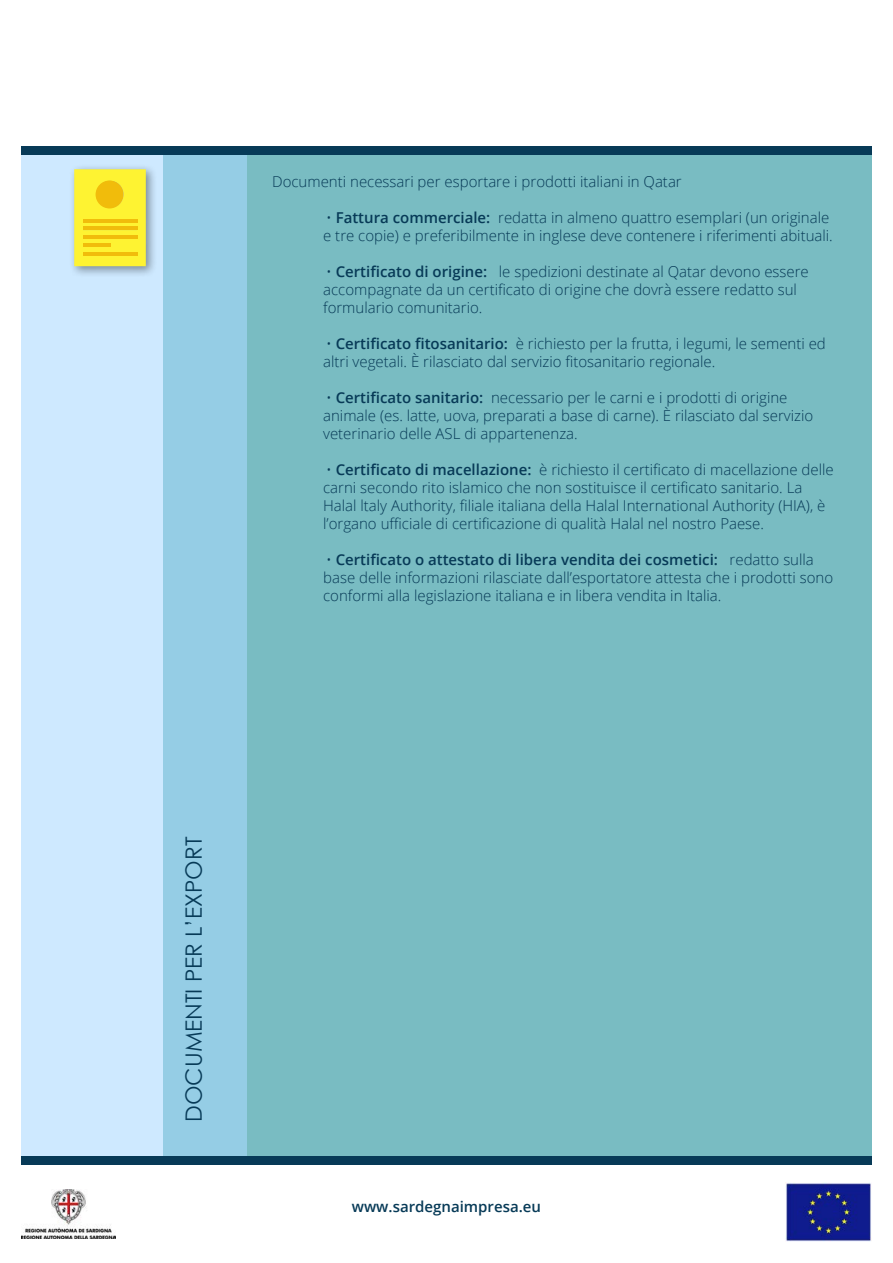
<style>
.page{position:relative;width:893px;height:1263px;background:#fff}
.page>*{position:absolute;margin:0;border:0;box-sizing:border-box;transform-origin:0 0}
.t1{font:22.5px "Century Gothic";color:#073a57}
.t2{font:300 15px/18px "Open Sans";color:#073a57}
.t3{font:600 15px "Open Sans";color:#073a57}
.s1{font-weight:600}
</style>
<div class="page">
<div style="left:163px;top:155px;width:709px;height:1002px;background:#79bcc2"></div>
<svg style="left:21px;top:155px;width:226px;height:1002px;background:#b7ddf4"></svg>
<div style="left:21px;top:147px;width:851px;height:8px;background:#073a57"></div>
<div style="left:21px;top:1157px;width:851px;height:8px;background:#073a57"></div>
<img style="left:21px;top:1189px;width:94px;height:49px">
<img style="left:785px;top:1183px;width:86px;height:59px">
<div style="left:69px;top:164px;width:88px;height:114px;background:#000;opacity:.4"></div>
<svg style="left:74px;top:169px;width:72px;height:97px;background:#fcef31"></svg>
<div style="left:96px;top:180px;width:28px;height:28px;background:#f1bc0b;border-radius:50%"></div>
<hr style="left:83px;top:219px;width:54px;height:3px;background:#f1bc0b">
<hr style="left:83px;top:227px;width:54px;height:3px;background:#f1bc0b">
<hr style="left:83px;top:235px;width:54px;height:3px;background:#f1bc0b">
<hr style="left:83px;top:253px;width:54px;height:3px;background:#f1bc0b">
<hr style="left:83px;top:243px;width:28px;height:3px;background:#f1bc0b">
<p class="t2" style="left:272px;top:172px;width:411px">Documenti necessari per esportare i prodotti italiani in Qatar</p>
<p class="t2" style="left:323px;top:208px;width:511px">• <span class="s1">Fattura commerciale:</span> redatta in almeno quattro esemplari (un originale e tre copie) e preferibilmente in inglese deve contenere i riferimenti abituali.</p>
<p class="t2" style="left:323px;top:262px;width:487px">• <span class="s1">Certificato di origine:</span> le spedizioni destinate al Qatar devono essere accompagnate da un certificato di origine che dovrà essere redatto sul formulario comunitario.</p>
<p class="t2" style="left:323px;top:334px;width:504px">• <span class="s1">Certificato fitosanitario:</span> è richiesto per la frutta, i legumi, le sementi ed altri vegetali. È rilasciato dal servizio fitosanitario regionale.</p>
<p class="t2" style="left:323px;top:388px;width:492px">• <span class="s1">Certificato sanitario:</span> necessario per le carni e i prodotti di origine animale (es. latte, uova, preparati a base di carne). È rilasciato dal servizio veterinario delle ASL di appartenenza.</p>
<p class="t2" style="left:323px;top:460px;width:512px">• <span class="s1">Certificato di macellazione:</span> è richiesto il certificato di macellazione delle carni secondo rito islamico che non sostituisce il certificato sanitario. La Halal ltaly Authority, filiale italiana della Halal International Authority (HIA), è l’organo ufficiale di certificazione di qualità Halal nel nostro Paese.</p>
<p class="t2" style="left:323px;top:550px;width:511px">• <span class="s1">Certificato o attestato di libera vendita dei cosmetici:</span> redatto sulla base delle informazioni rilasciate dall’esportatore attesta che i prodotti sono conformi alla legislazione italiana e in libera vendita in Italia.</p>
<h1 class="t1" style="left:178px;top:1122px;width:287px;rotate:-90deg">DOCUMENTI PER L’EXPORT</h1>
<p class="t3" style="left:352px;top:1196px;width:191px">www.sardegnaimpresa.eu</p>
</div>
